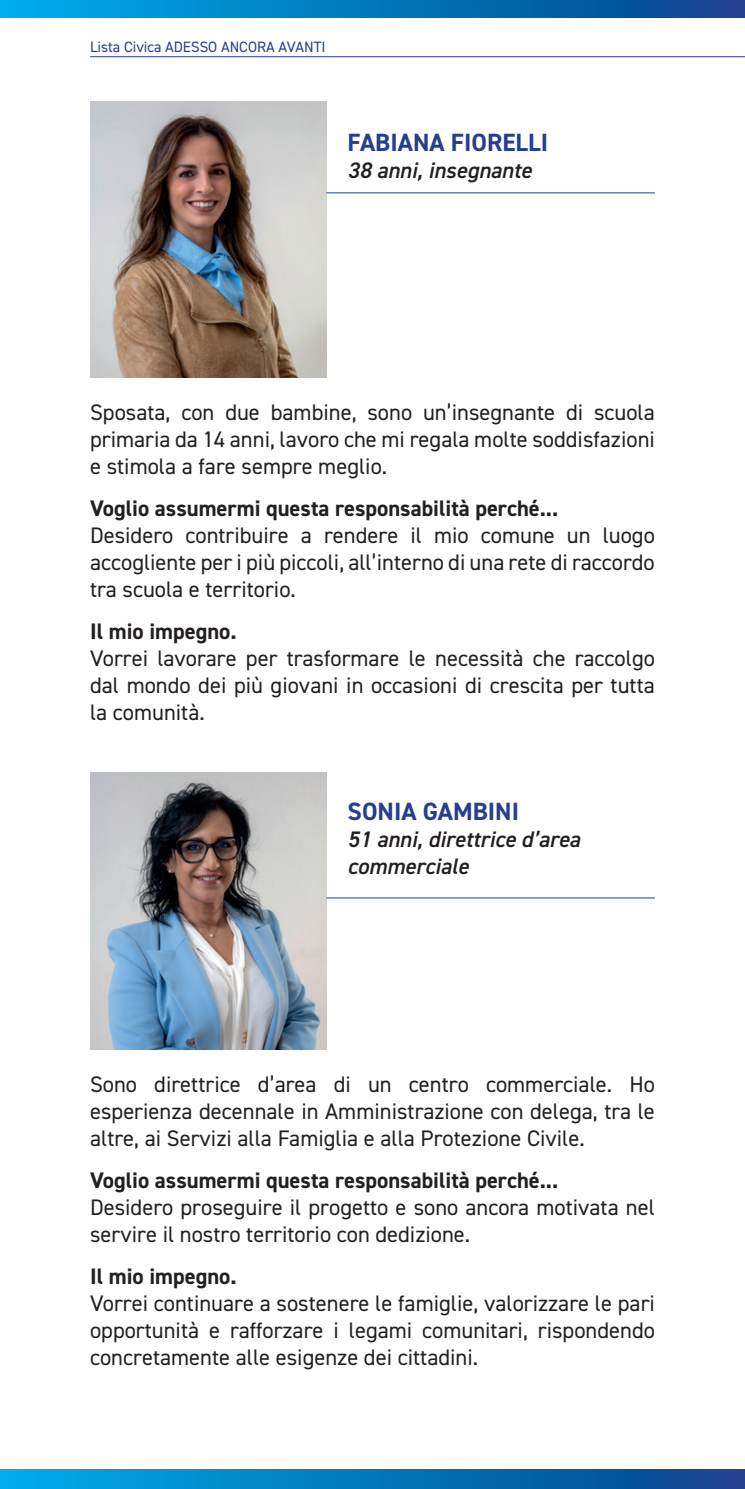
<style>
.page{position:relative;width:745px;height:1489px;background:#fff}
.page>*{position:absolute;margin:0;border:0;box-sizing:border-box;transform-origin:0 0}
.t1{font:700 25px "DIN2014";color:#253f8e}
.t2{font:22.5px/27px "DIN2014";color:#231f20;text-align:justify}
.t3{font:700 22.5px "DIN2014";color:#231f20}
.t4{font:italic 600 22.5px/27px "DIN2014";color:#231f20}
.t5{font:15px "DIN2014";color:#253f8e}
</style>
<div class="page">
<svg style="left:0;top:0;width:744px;height:18px;background:#0377bb"></svg>
<svg style="left:0;top:1469px;width:744px;height:19px;background:#0377bb"></svg>
<svg style="left:744px;top:0;width:1px;height:18px"></svg>
<svg style="left:744px;top:1469px;width:1px;height:19px"></svg>
<hr style="left:90px;top:56px;width:654px;height:1px;background:#253f8e">
<img style="left:90px;top:101px;width:236px;height:277px">
<img style="left:90px;top:772px;width:236px;height:277px">
<hr style="left:326px;top:192px;width:328px;height:1px;background:#134683">
<hr style="left:326px;top:897px;width:328px;height:1px;background:#134683">
<p class="t5" style="left:90px;top:37px;width:237px">Lista Civica ADESSO ANCORA AVANTI</p>
<p class="t1" style="left:347px;top:125px;width:202px">FABIANA FIORELLI</p>
<p class="t4" style="left:347px;top:156px;width:185px">38 anni, insegnante</p>
<p class="t2" style="left:90px;top:398px;width:566px">Sposata, con due bambine, sono un’insegnante di scuola primaria da 14 anni, lavoro che mi regala molte soddisfazioni e stimola a fare sempre meglio.</p>
<p class="t3" style="left:90px;top:493px;width:469px">Voglio assumermi questa responsabilità perché...</p>
<p class="t2" style="left:90px;top:521px;width:566px">Desidero contribuire a rendere il mio comune un luogo accogliente per i più piccoli, all’interno di una rete di raccordo tra scuola e territorio.</p>
<p class="t3" style="left:90px;top:616px;width:148px">Il mio impegno.</p>
<p class="t2" style="left:90px;top:644px;width:566px">Vorrei lavorare per trasformare le necessità che raccolgo dal mondo dei più giovani in occasioni di crescita per tutta la comunità.</p>
<p class="t1" style="left:347px;top:794px;width:173px">SONIA GAMBINI</p>
<p class="t4" style="left:347px;top:825px;width:234px">51 anni, direttrice d’area commerciale</p>
<p class="t2" style="left:90px;top:1070px;width:566px">Sono direttrice d’area di un centro commerciale. Ho esperienza decennale in Amministrazione con delega, tra le altre, ai Servizi alla Famiglia e alla Protezione Civile.</p>
<p class="t3" style="left:90px;top:1165px;width:469px">Voglio assumermi questa responsabilità perché...</p>
<p class="t2" style="left:90px;top:1193px;width:566px">Desidero proseguire il progetto e sono ancora motivata nel servire il nostro territorio con dedizione.</p>
<p class="t3" style="left:90px;top:1261px;width:148px">Il mio impegno.</p>
<p class="t2" style="left:90px;top:1289px;width:566px">Vorrei continuare a sostenere le famiglie, valorizzare le pari opportunità e rafforzare i legami comunitari, rispondendo concretamente alle esigenze dei cittadini.</p>
</div>
